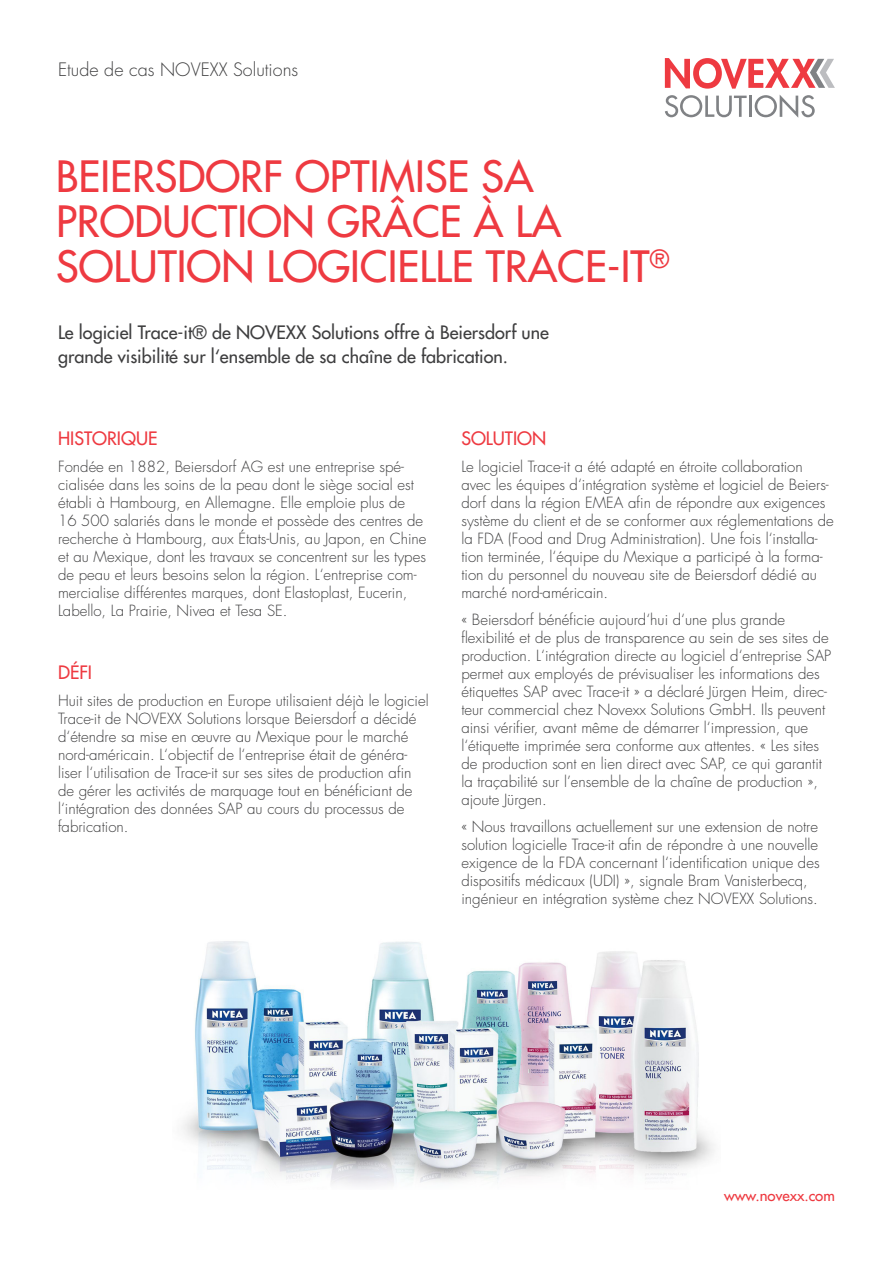
<style>
.page{position:relative;width:893px;height:1263px;background:#fff}
.page>*{position:absolute;margin:0;border:0;box-sizing:border-box;transform-origin:0 0}
.Headline1{font:500 42px/45px "Futura Std";color:#ee3a41}
.Vorspann{font:500 18px/24px "Futura Std";color:#3e3e3f}
.Headline2{font:300 18px "Futura Std";color:#3e3e3f}
.Zwischenhead{font:500 18px "Futura Std";color:#ee3a41}
.Fließtext{font:300 15px/18px "Futura Std";color:#3e3e3f}
.t1{font:500 15px "Futura Std";color:#ee3a41}
</style>
<div class="page">
<svg style="left:665px;top:58px;width:170px;height:31px"></svg>
<svg style="left:665px;top:95px;width:82px;height:22px"></svg>
<hr style="left:749px;top:96px;width:3px;height:21px;background:#808285">
<svg style="left:755px;top:95px;width:60px;height:23px"></svg>
<img style="left:182px;top:941px;width:533px;height:245px">
<p class="Headline2" style="left:58px;top:59px;width:242px">Etude de cas NOVEXX Solutions</p>
<p class="Headline1" style="left:56px;top:154px;width:615px">BEIERSDORF OPTIMISE SA<br>PRODUCTION GRÂCE À LA<br>SOLUTION LOGICIELLE TRACE-IT<sup>®</sup></p>
<p class="Vorspann" style="left:58px;top:320px;width:492px">Le logiciel Trace-it® de NOVEXX Solutions offre à Beiersdorf une grande visibilité sur l‘ensemble de sa chaîne de fabrication.</p>
<p class="Zwischenhead" style="left:58px;top:427px;width:101px">HISTORIQUE</p>
<p class="Fließtext" style="left:58px;top:458px;width:370px">Fondée en 1882, Beiersdorf AG est une entreprise spé&shy;cialisée dans les soins de la peau dont le siège social est établi à Hambourg, en Allemagne. Elle emploie plus de 16 500 salariés dans le monde et possède des centres de recherche à Hambourg, aux États-Unis, au Japon, en Chine et au Mexique, dont les travaux se concentrent sur les types de peau et leurs besoins selon la région. L‘entreprise com&shy;mercialise différentes marques, dont Elastoplast, Eucerin, Labello, La Prairie, Nivea et Tesa SE.</p>
<p class="Zwischenhead" style="left:58px;top:661px;width:36px">DÉFI</p>
<p class="Fließtext" style="left:58px;top:692px;width:372px">Huit sites de production en Europe utilisaient déjà le logiciel Trace-it de NOVEXX Solutions lorsque Beiersdorf a décidé d‘étendre sa mise en œuvre au Mexique pour le marché nord-américain. L‘objectif de l‘entreprise était de généra&shy;liser l‘utilisation de Trace-it sur ses sites de production afin de gérer les activités de marquage tout en bénéficiant de l‘intégration des données SAP au cours du processus de fabrication.</p>
<p class="Zwischenhead" style="left:461px;top:427px;width:86px">SOLUTION</p>
<p class="Fließtext" style="left:461px;top:458px;width:374px">Le logiciel Trace-it a été adapté en étroite collaboration avec les équipes d‘intégration système et logiciel de Beiers&shy;dorf dans la région EMEA afin de répondre aux exigences système du client et de se conformer aux réglementations de la FDA (Food and Drug Administration). Une fois l‘installa&shy;tion terminée, l‘équipe du Mexique a participé à la forma&shy;tion du personnel du nouveau site de Beiersdorf dédié au marché nord-américain.</p>
<p class="Fließtext" style="left:461px;top:611px;width:371px">« Beiersdorf bénéficie aujourd‘hui d‘une plus grande flexibilité et de plus de transparence au sein de ses sites de production. L‘intégration directe au logiciel d‘entreprise SAP permet aux employés de prévisualiser les informations des étiquettes SAP avec Trace-it » a déclaré Jürgen Heim, direc&shy;teur commercial chez Novexx Solutions GmbH. Ils peuvent ainsi vérifier, avant même de démarrer l‘impression, que l‘étiquette imprimée sera conforme aux attentes. « Les sites de production sont en lien direct avec SAP, ce qui garantit la traçabilité sur l’ensemble de la chaîne de production », ajoute Jürgen.</p>
<p class="Fließtext" style="left:461px;top:818px;width:360px">« Nous travaillons actuellement sur une extension de notre solution logicielle Trace-it afin de répondre à une nouvelle exigence de la FDA concernant l‘identification unique des dispositifs médicaux (UDI) », signale Bram Vanisterbecq, ingénieur en intégration système chez NOVEXX Solutions.</p>
<p class="t1" style="left:724px;top:1186px;width:112px">www.novexx.com</p>
</div>
